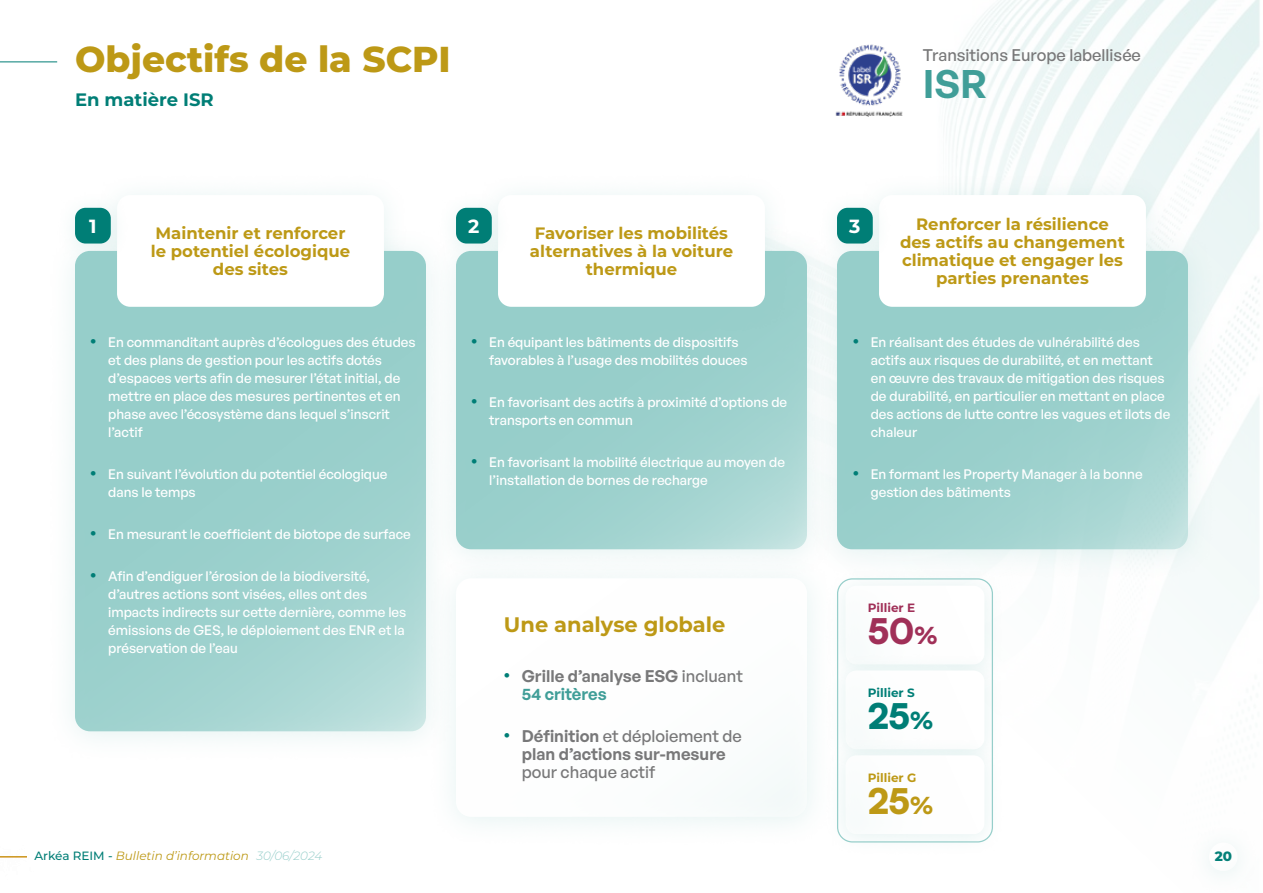
<style>
.page{position:relative;width:1263px;height:893px;background:#fff}
.page>*{position:absolute;margin:0;border:0;box-sizing:border-box;transform-origin:0 0}
.t1{font:600 39px "General Sans";color:#409e98}
.t2{font:800 36px "Montserrat";color:#bd9916}
.t3{font:900 34.95px "Satoshi";color:#a03058}
.t4{font:900 34.95px "Satoshi";color:#007e76}
.t5{font:900 34.95px "Satoshi";color:#bd9916}
.t6{font:700 21px "Montserrat";color:#bd9916}
.t7{font:700 19.05px "Montserrat";color:#fff}
.t8{font:700 18px "Montserrat";color:#007e76}
.t9{font:700 16.5px/18px "Montserrat";color:#bd9916;text-align:center}
.t10{font:600 16.5px/18px "General Sans";color:#787879}
.t11{font:500 16.5px "General Sans";color:#787879}
.t12{font:500 13.5px/18px "General Sans";color:#fff}
.t13{font:800 13.5px "Montserrat";color:#007e76}
.t14{font:italic 12px "Montserrat";color:#bd9916}
.t15{font:700 12px "Montserrat";color:#a03058}
.t16{font:700 12px "Montserrat";color:#007e76}
.t17{font:700 12px "Montserrat";color:#bd9916}
.s1{font-family:"Satoshi";font-weight:900;color:#007e76}
.s2{font-weight:500}
.s3{color:#409e98}
.s4{font-size:23.25px}
.s5{font-weight:500;font-style:normal;color:#007e76}
.s6{font-weight:300;color:#96ceca}
</style>
<div class="page">
<svg style="left:0;top:856px;width:27px;height:1px"></svg>
<img style="left:867px;top:0;width:393px;height:874px">
<hr style="left:0;top:62px;width:57px;height:1px;background:#007e76">
<div style="left:47px;top:226px;width:407px;height:536px;background:#fbfdfd"></div>
<div style="left:75px;top:251px;width:351px;height:480px;background:#96ceca;border-radius:15px"></div>
<div style="left:428px;top:226px;width:407px;height:354px;background:#f7fafa"></div>
<div style="left:456px;top:251px;width:351px;height:298px;background:#96ceca;border-radius:15px"></div>
<div style="left:809px;top:226px;width:407px;height:354px;background:#f4f9f9"></div>
<div style="left:837px;top:251px;width:351px;height:298px;background:#96ceca;border-radius:15px"></div>
<div style="left:92px;top:173px;width:317px;height:161px;background:#96ceca;opacity:.25"></div>
<div style="left:117px;top:195px;width:267px;height:112px;background:#fff;border-radius:13px"></div>
<div style="left:473px;top:173px;width:317px;height:161px;background:#96ceca;opacity:.25"></div>
<div style="left:498px;top:195px;width:267px;height:112px;background:#fff;border-radius:13px"></div>
<div style="left:854px;top:173px;width:317px;height:161px;background:#96ceca;opacity:.25"></div>
<div style="left:879px;top:195px;width:267px;height:112px;background:#fff;border-radius:13px"></div>
<div style="left:428px;top:553px;width:407px;height:295px;background:#f8fbfb"></div>
<div style="left:456px;top:578px;width:351px;height:239px;background:#fff;border-radius:15px"></div>
<div style="left:825px;top:567px;width:179px;height:120px;background:#fafcfc"></div>
<div style="left:845px;top:586px;width:139px;height:78px;background:#fff;border-radius:11px"></div>
<div style="left:825px;top:652px;width:179px;height:120px;background:#96ceca;opacity:.25"></div>
<div style="left:845px;top:670px;width:139px;height:79px;background:#fff;border-radius:11px"></div>
<div style="left:825px;top:737px;width:179px;height:120px;background:#96ceca;opacity:.25"></div>
<div style="left:845px;top:755px;width:139px;height:79px;background:#fff;border-radius:11px"></div>
<div style="left:837px;top:578px;width:156px;height:264px;border:1px solid #96ceca;border-radius:15px"></div>
<div style="left:56px;top:190px;width:74px;height:75px;background:#96ceca;opacity:.25"></div>
<div style="left:75px;top:208px;width:36px;height:36px;background:#007e76;border-radius:11px"></div>
<div style="left:436px;top:190px;width:75px;height:75px;background:#96ceca;opacity:.25"></div>
<div style="left:456px;top:208px;width:36px;height:36px;background:#007e76;border-radius:11px"></div>
<div style="left:817px;top:190px;width:75px;height:75px;background:#96ceca;opacity:.25"></div>
<div style="left:837px;top:208px;width:36px;height:36px;background:#007e76;border-radius:11px"></div>
<img style="left:835px;top:43px;width:69px;height:73px">
<h2 class="t2" style="left:75px;top:33px;width:377px">Objectifs de la SCPI</h2>
<h3 class="t8" style="left:75px;top:86px;width:140px">En matière ISR</h3>
<p class="t11" style="left:923px;top:44px;width:220px">Transitions Europe labellisée</p>
<h1 class="t1" style="left:923px;top:59px;width:66px">ISR</h1>
<p class="t9" style="left:151px;top:223px;width:201px">Maintenir et renforcer le potentiel écologique des sites</p>
<p class="t9" style="left:530px;top:223px;width:205px">Favoriser les mobilités alternatives à la voiture thermique</p>
<p class="t9" style="left:900px;top:214px;width:226px">Renforcer la résilience des actifs au changement climatique et engager les parties prenantes</p>
<h3 class="t7" style="left:89px;top:212px;width:9px">1</h3>
<h3 class="t7" style="left:468px;top:212px;width:13px">2</h3>
<h3 class="t7" style="left:849px;top:212px;width:13px">3</h3>
<p class="t12" style="left:108px;top:332px;width:309px;text-indent:-18px"><span class="s1">•</span> En commanditant auprès d’écologues des études et des plans de gestion pour les actifs dotés d’espaces verts afin de mesurer l’état initial, de mettre en place des mesures pertinentes et en phase avec l’écosystème dans lequel s’inscrit l’actif</p>
<p class="t12" style="left:108px;top:464px;width:281px;text-indent:-18px"><span class="s1">•</span> En suivant l’évolution du potentiel écologique dans le temps</p>
<p class="t12" style="left:90px;top:524px;width:322px"><span class="s1">•</span> En mesurant le coefficient de biotope de surface</p>
<p class="t12" style="left:108px;top:566px;width:300px;text-indent:-18px"><span class="s1">•</span> Afin d’endiguer l’érosion de la biodiversité, d’autres actions sont visées, elles ont des impacts indirects sur cette dernière, comme les émissions de GES, le déploiement des ENR et la préservation de l’eau</p>
<p class="t12" style="left:489px;top:332px;width:260px;text-indent:-18px"><span class="s1">•</span> En équipant les bâtiments de dispositifs favorables à l’usage des mobilités douces</p>
<p class="t12" style="left:489px;top:392px;width:299px;text-indent:-18px"><span class="s1">•</span> En favorisant des actifs à proximité d’options de transports en commun</p>
<p class="t12" style="left:489px;top:452px;width:297px;text-indent:-18px"><span class="s1">•</span> En favorisant la mobilité électrique au moyen de l’installation de bornes de recharge</p>
<h3 class="t6" style="left:504px;top:610px;width:223px">Une analyse globale</h3>
<p class="t10" style="left:522px;top:667px;width:223px;text-indent:-18px"><sup>•</sup> Grille d’analyse ESG <span class="s2">incluant<br></span><span class="s3">54 critères</span></p>
<p class="t10" style="left:504px;top:727px;width:240px;text-align:center"><sup>•</sup> Définition <span class="s2">et déploiement de </span>plan d’actions sur-mesure</p>
<p class="t11" style="left:522px;top:762px;width:135px">pour chaque actif</p>
<p class="t12" style="left:871px;top:332px;width:301px;text-indent:-18px"><span class="s1">•</span> En réalisant des études de vulnérabilité des actifs aux risques de durabilité, et en mettant en œuvre des travaux de mitigation des risques de durabilité, en particulier en mettant en place des actions de lutte contre les vagues et ilots de chaleur</p>
<p class="t12" style="left:871px;top:464px;width:273px;text-indent:-18px"><span class="s1">•</span> En formant les Property Manager à la bonne gestion des bâtiments</p>
<p class="t15" style="left:868px;top:599px;width:49px">Pillier E</p>
<h3 class="t3" style="left:868px;top:605px;width:71px">50<span class="s4">%</span></h3>
<p class="t16" style="left:868px;top:684px;width:49px">Pillier S</p>
<h3 class="t4" style="left:868px;top:690px;width:67px">25<span class="s4">%</span></h3>
<p class="t17" style="left:868px;top:769px;width:50px">Pillier G</p>
<h3 class="t5" style="left:868px;top:774px;width:67px">25<span class="s4">%</span></h3>
<p class="t14" style="left:34px;top:848px;width:289px"><span class="s5">Arkéa REIM -</span> Bulletin d’information <span class="s6">30/06/2024</span></p>
<p class="t13" style="left:1215px;top:846px;width:19px">20</p>
</div>
